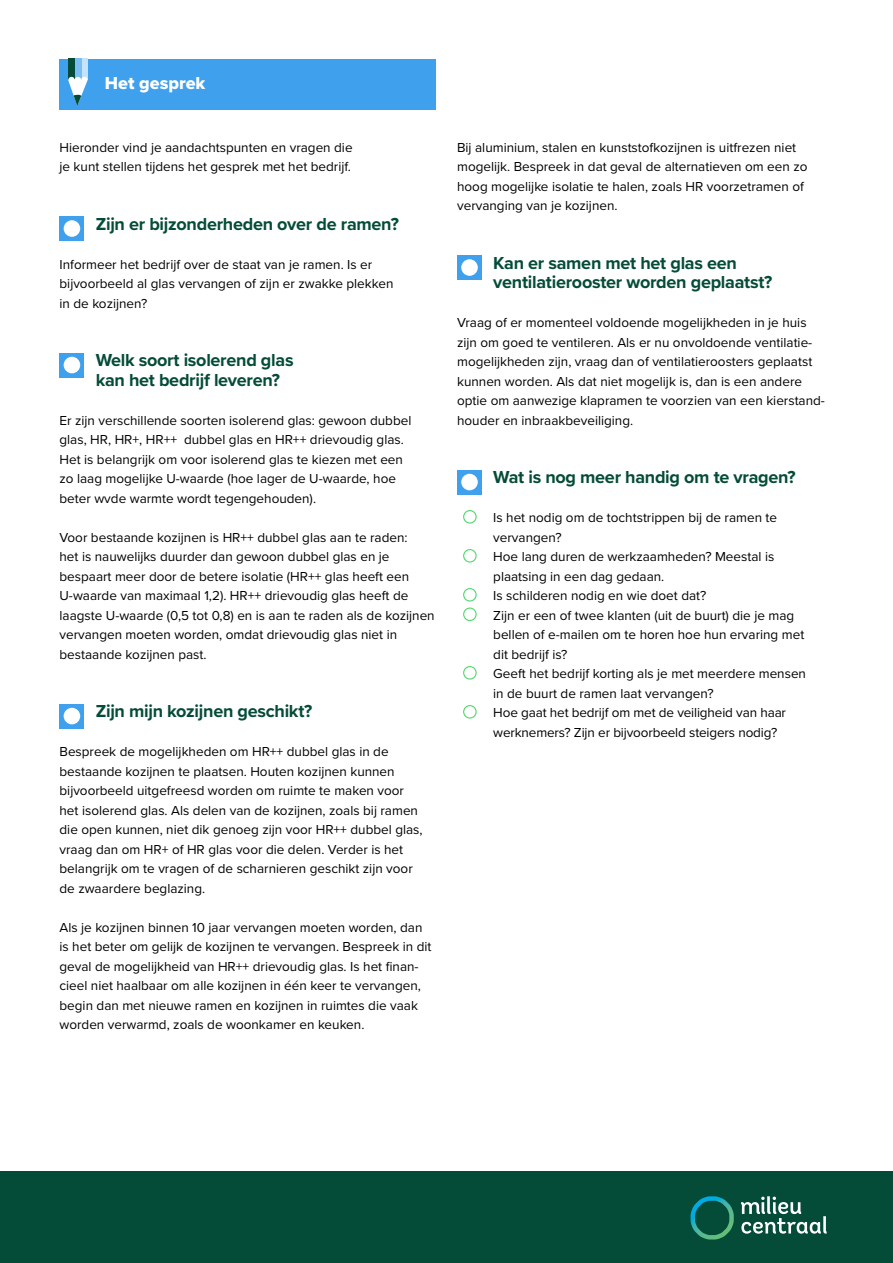
<style>
.page{position:relative;width:893px;height:1263px;background:#fff}
.page>*{position:absolute;margin:0;border:0;box-sizing:border-box;transform-origin:0 0}
.t1{font:700 18px/19.5px "Proxima Nova";letter-spacing:-.015em;color:#054c38}
.t2{font:18px "Proxima Nova Extrabld";color:#fff}
.t3{font:13.5px/19.5px "Proxima Nova";color:#000}
</style>
<div class="page">
<div style="left:60px;top:216px;width:24px;height:25px;background:#3fa1ed"></div>
<div style="left:64px;top:220px;width:16px;height:17px;background:#fff;border-radius:50%"></div>
<div style="left:60px;top:353px;width:24px;height:24px;background:#3fa1ed"></div>
<div style="left:64px;top:357px;width:16px;height:16px;background:#fff;border-radius:50%"></div>
<div style="left:60px;top:704px;width:24px;height:24px;background:#3fa1ed"></div>
<div style="left:64px;top:708px;width:16px;height:16px;background:#fff;border-radius:50%"></div>
<div style="left:60px;top:59px;width:376px;height:50px;background:#3fa1ed"></div>
<svg style="left:81px;top:59px;width:7px;height:18px"></svg>
<div style="left:74px;top:59px;width:7px;height:21px;background:#7abef3"></div>
<div style="left:68px;top:59px;width:7px;height:21px;background:#054c38"></div>
<svg style="left:68px;top:77px;width:20px;height:29px"></svg>
<div style="left:0;top:1171px;width:893px;height:92px;background:#054c38"></div>
<svg style="left:690px;top:1196px;width:44px;height:43px"></svg>
<svg style="left:741px;top:1196px;width:86px;height:37px"></svg>
<div style="left:457px;top:255px;width:25px;height:25px;background:#3fa1ed"></div>
<div style="left:461px;top:259px;width:17px;height:17px;background:#fff;border-radius:50%"></div>
<div style="left:457px;top:470px;width:25px;height:24px;background:#3fa1ed"></div>
<div style="left:461px;top:474px;width:17px;height:16px;background:#fff;border-radius:50%"></div>
<div style="left:463px;top:510px;width:14px;height:14px;border:1px solid #51d870;border-radius:50%"></div>
<div style="left:463px;top:549px;width:14px;height:14px;border:1px solid #51d870;border-radius:50%"></div>
<div style="left:463px;top:588px;width:14px;height:14px;border:1px solid #51d870;border-radius:50%"></div>
<div style="left:463px;top:607px;width:14px;height:14px;border:1px solid #51d870;border-radius:50%"></div>
<div style="left:463px;top:666px;width:14px;height:14px;border:1px solid #51d870;border-radius:50%"></div>
<div style="left:463px;top:705px;width:14px;height:14px;border:1px solid #51d870;border-radius:50%"></div>
<h1 class="t2" style="left:105px;top:70px;width:102px">Het gesprek</h1>
<p class="t3" style="left:60px;top:137px;width:295px">Hieronder vind je aandachtspunten en vragen die je kunt stellen tijdens het gesprek met het bedrijf.</p>
<h1 class="t1" style="left:96px;top:213px;width:305px">Zijn er bijzonderheden over de ramen?</h1>
<p class="t3" style="left:60px;top:254px;width:335px">Informeer het bedrijf over de staat van je ramen. Is er bijvoorbeeld al glas vervangen of zijn er zwakke plekken in de kozijnen?</p>
<h1 class="t1" style="left:96px;top:350px;width:199px">Welk soort isolerend glas kan het bedrijf leveren?</h1>
<p class="t3" style="left:60px;top:410px;width:353px">Er zijn verschillende soorten isolerend glas: gewoon dubbel glas, HR, HR+, HR++ dubbel glas en HR++ drievoudig glas.<br>Het is belangrijk om voor isolerend glas te kiezen met een zo laag mogelijke U-waarde (hoe lager de U-waarde, hoe beter wvde warmte wordt tegengehouden).</p>
<p class="t3" style="left:60px;top:527px;width:377px">Voor bestaande kozijnen is HR++ dubbel glas aan te raden:<br>het is nauwelijks duurder dan gewoon dubbel glas en je bespaart meer door de betere isolatie (HR++ glas heeft een U-waarde van maximaal 1,2). HR++ drievoudig glas heeft de laagste U-waarde (0,5 tot 0,8) en is aan te raden als de kozijnen vervangen moeten worden, omdat drievoudig glas niet in bestaande kozijnen past.</p>
<h1 class="t1" style="left:96px;top:701px;width:218px">Zijn mijn kozijnen geschikt?</h1>
<p class="t3" style="left:60px;top:741px;width:365px">Bespreek de mogelijkheden om HR++ dubbel glas in de bestaande kozijnen te plaatsen. Houten kozijnen kunnen bijvoorbeeld uitgefreesd worden om ruimte te maken voor het isolerend glas. Als delen van de kozijnen, zoals bij ramen die open kunnen, niet dik genoeg zijn voor HR++ dubbel glas, vraag dan om HR+ of HR glas voor die delen. Verder is het belangrijk om te vragen of de scharnieren geschikt zijn voor de zwaardere beglazing.</p>
<p class="t3" style="left:60px;top:917px;width:373px">Als je kozijnen binnen 10 jaar vervangen moeten worden, dan is het beter om gelijk de kozijnen te vervangen. Bespreek in dit geval de mogelijkheid van HR++ drievoudig glas. Is het finan&shy;cieel niet haalbaar om alle kozijnen in één keer te vervangen, begin dan met nieuwe ramen en kozijnen in ruimtes die vaak worden verwarmd, zoals de woonkamer en keuken.</p>
<p class="t3" style="left:457px;top:137px;width:352px">Bij aluminium, stalen en kunststofkozijnen is uitfrezen niet mogelijk. Bespreek in dat geval de alternatieven om een zo hoog mogelijke isolatie te halen, zoals HR voorzetramen of vervanging van je kozijnen.</p>
<h1 class="t1" style="left:493px;top:252px;width:281px">Kan er samen met het glas een ventilatierooster worden geplaatst?</h1>
<p class="t3" style="left:457px;top:312px;width:369px">Vraag of er momenteel voldoende mogelijkheden in je huis zijn om goed te ventileren. Als er nu onvoldoende ventilatie&shy;mogelijkheden zijn, vraag dan of ventilatieroosters geplaatst kunnen worden. Als dat niet mogelijk is, dan is een andere optie om aanwezige klapramen te voorzien van een kierstand&shy;houder en inbraakbeveiliging.</p>
<h1 class="t1" style="left:493px;top:467px;width:304px">Wat is nog meer handig om te vragen?</h1>
<p class="t3" style="left:493px;top:507px;width:314px">Is het nodig om de tochtstrippen bij de ramen te vervangen?<br>Hoe lang duren de werkzaamheden? Meestal is plaatsing in een dag gedaan.<br>Is schilderen nodig en wie doet dat?<br>Zijn er een of twee klanten (uit de buurt) die je mag bellen of e-mailen om te horen hoe hun ervaring met dit bedrijf is?<br>Geeft het bedrijf korting als je met meerdere mensen in de buurt de ramen laat vervangen?<br>Hoe gaat het bedrijf om met de veiligheid van haar werknemers? Zijn er bijvoorbeeld steigers nodig?</p>
</div>
